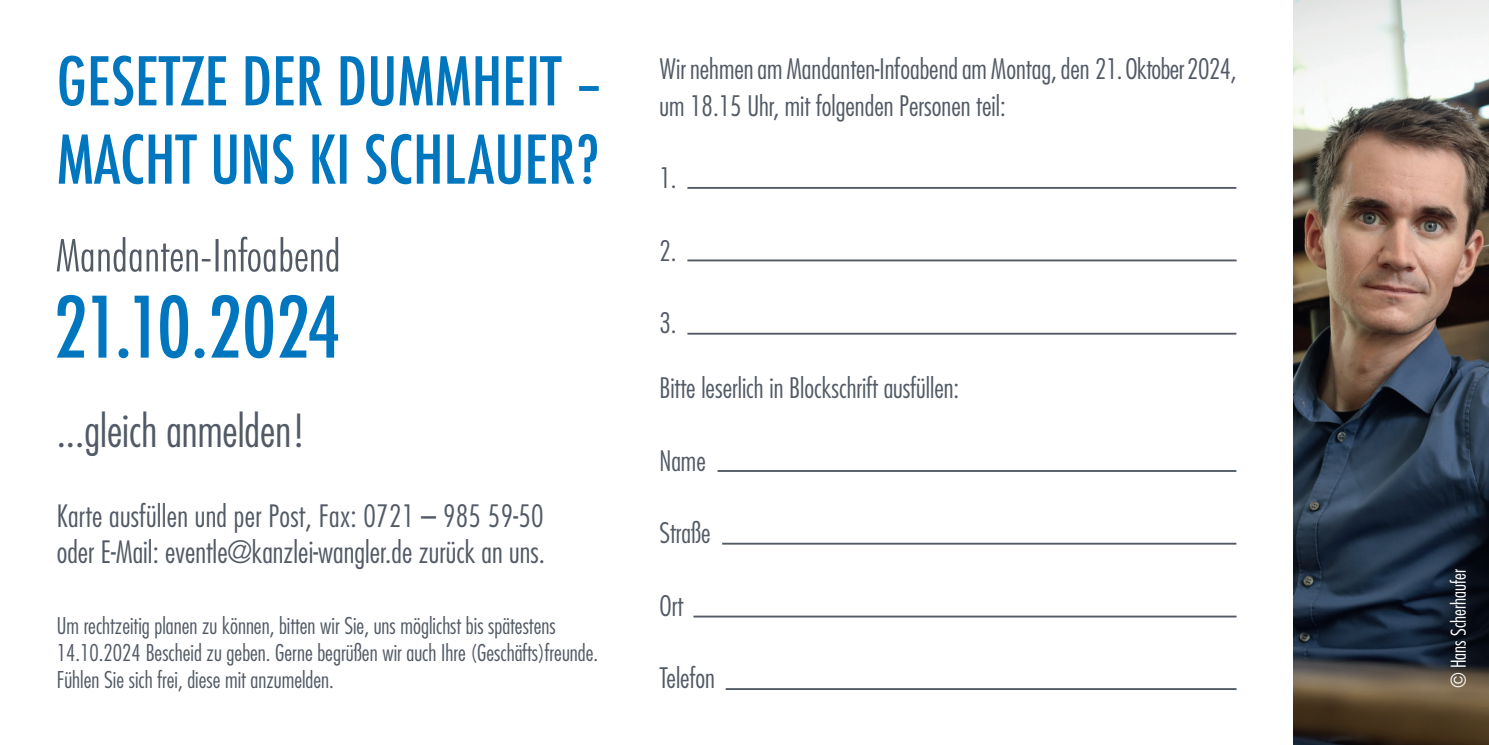
<style>
.page{position:relative;width:1489px;height:745px;background:#fff}
.page>*{position:absolute;margin:0;border:0;box-sizing:border-box;transform-origin:0 0}
.t1{font:500 condensed 82px "Futura";letter-spacing:-.03em;color:#0076be}
.t2{font:300 condensed 44.25px "Futura Std";color:#525a65}
.t3{font:300 condensed 30px/36px "Futura Std";color:#525a65}
.t4{font:300 condensed 27.5px "Futura Std";color:#525a65}
.t5{font:300 condensed 22.5px/27px "Futura Std";color:#525a65}
.t6{font:300 condensed 19.75px "Futura Std";color:#fff}
</style>
<div class="page">
<hr style="left:687px;top:187px;width:549px;height:2px;background:#525a65">
<hr style="left:687px;top:259px;width:549px;height:2px;background:#525a65">
<hr style="left:687px;top:332px;width:549px;height:2px;background:#525a65">
<hr style="left:717px;top:469px;width:519px;height:2px;background:#525a65">
<hr style="left:722px;top:542px;width:514px;height:2px;background:#525a65">
<hr style="left:693px;top:615px;width:543px;height:2px;background:#525a65">
<hr style="left:725px;top:687px;width:511px;height:2px;background:#525a65">
<img style="left:1293px;top:0;width:195px;height:744px">
<svg style="left:59px;top:134px;width:538px;height:50px"></svg>
<svg style="left:59px;top:55px;width:539px;height:51px"></svg>
<svg style="left:57px;top:236px;width:281px;height:36px"></svg>
<p class="t1" style="left:54px;top:274px;width:289px">21.10.2024</p>
<p class="t2" style="left:57px;top:404px;width:251px">...gleich anmelden!</p>
<p class="t3" style="left:57px;top:497px;width:490px">Karte ausfüllen und per Post, Fax: 0721 – 985 59-50 oder E-Mail: eventle@kanzlei-wangler.de zurück an uns.</p>
<p class="t5" style="left:57px;top:612px;width:543px">Um rechtzeitig planen zu können, bitten wir Sie, uns möglichst bis spätestens<br>14.10.2024 Bescheid zu geben. Gerne begrüßen wir auch Ihre (Geschäfts)freunde.<br>Fühlen Sie sich frei, diese mit anzumelden.</p>
<p class="t4" style="left:659px;top:53px;width:578px">Wir nehmen am Mandanten-Infoabend am Montag, den 21. Oktober 2024,</p>
<p class="t4" style="left:659px;top:89px;width:348px">um 18.15 Uhr, mit folgenden Personen teil:</p>
<p class="t4" style="left:659px;top:162px;width:19px">1.</p>
<p class="t4" style="left:659px;top:234px;width:19px">2.</p>
<p class="t4" style="left:659px;top:307px;width:19px">3.</p>
<p class="t4" style="left:659px;top:371px;width:301px">Bitte leserlich in Blockschrift ausfüllen:</p>
<p class="t4" style="left:659px;top:444px;width:48px">Name</p>
<p class="t4" style="left:659px;top:516px;width:53px">Straße</p>
<p class="t4" style="left:659px;top:589px;width:25px">Ort</p>
<p class="t4" style="left:659px;top:661px;width:57px">Telefon</p>
<p class="t6" style="left:1446px;top:687px;width:121px;rotate:-90deg">© Hans Scherhaufer</p>
</div>
